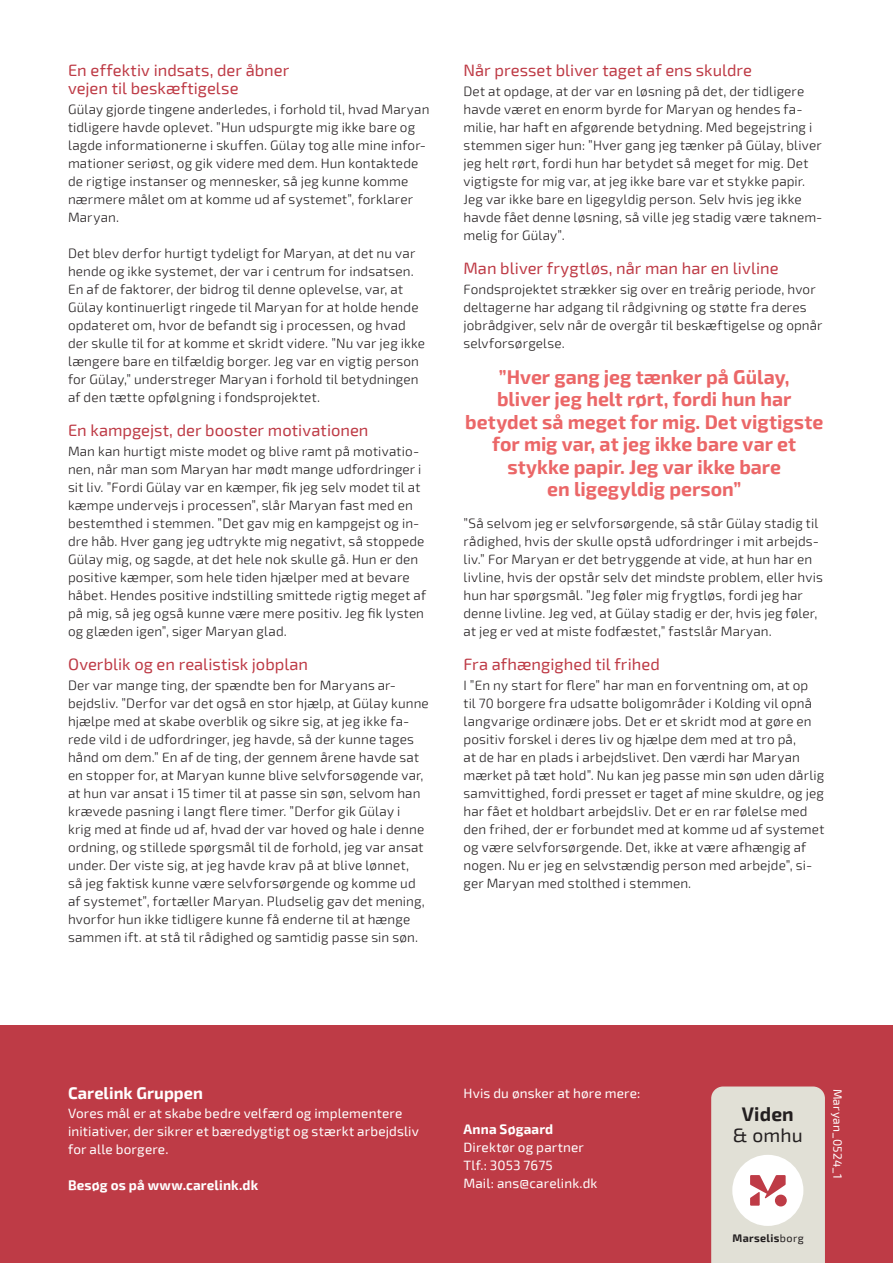
<style>
.page{position:relative;width:893px;height:1263px;background:#fff}
.page>*{position:absolute;margin:0;border:0;box-sizing:border-box;transform-origin:0 0}
.t1{font:700 19.5px/22.5px "Exo 2";color:#eb6768;text-align:center}
.t2{font:700 19.2px "Exo 2";letter-spacing:.01em;color:#231f20}
.t3{font:19.2px "Exo 2";color:#231f20}
.t4{font:16.5px/18px "Exo 2";color:#be3b46}
.t5{font:700 16.5px "Exo 2";color:#fff}
.t6{font:300 13.5px/18px "Exo 2";letter-spacing:.01em;color:#231f20}
.t7{font:13.5px/18px "Exo 2";letter-spacing:.01em;color:#fff}
.t8{font:700 13.5px "Exo 2";letter-spacing:.015em;color:#fff}
.t9{font:12px "Exo 2";letter-spacing:.015em;color:#fff}
.t10{font:700 10.8px "Exo 2";letter-spacing:.035em;color:#231f20}
.s1{font-weight:400}
</style>
<div class="page">
<div style="left:0;top:1025px;width:893px;height:238px;background:#be3b46"></div>
<svg style="left:711px;top:1086px;width:114px;height:177px"></svg>
<p class="t4" style="left:68px;top:62px;width:223px">En effektiv indsats, der åbner vejen til beskæftigelse</p>
<p class="t6" style="left:68px;top:100px;width:363px">Gülay gjorde tingene anderledes, i forhold til, hvad Maryan tidligere havde oplevet. ”Hun udspurgte mig ikke bare og lagde informationerne i skuffen. Gülay tog alle mine infor&shy;mationer seriøst, og gik videre med dem. Hun kontaktede de rigtige instanser og mennesker, så jeg kunne komme nærmere målet om at komme ud af systemet”, forklarer Maryan.</p>
<p class="t6" style="left:68px;top:244px;width:358px">Det blev derfor hurtigt tydeligt for Maryan, at det nu var hende og ikke systemet, der var i centrum for indsatsen.<br>En af de faktorer, der bidrog til denne oplevelse, var, at Gülay kontinuerligt ringede til Maryan for at holde hende opdateret om, hvor de befandt sig i processen, og hvad der skulle til for at komme et skridt videre. ”Nu var jeg ikke længere bare en tilfældig borger. Jeg var en vigtig person for Gülay,” understreger Maryan i forhold til betydningen af den tætte opfølgning i fondsprojektet.</p>
<p class="t4" style="left:68px;top:422px;width:302px">En kampgejst, der booster motivationen</p>
<p class="t6" style="left:68px;top:442px;width:359px">Man kan hurtigt miste modet og blive ramt på motivatio&shy;nen, når man som Maryan har mødt mange udfordringer i sit liv. ”Fordi Gülay var en kæmper, fik jeg selv modet til at kæmpe undervejs i processen”, slår Maryan fast med en bestemthed i stemmen. ”Det gav mig en kampgejst og in&shy;dre håb. Hver gang jeg udtrykte mig negativt, så stoppede Gülay mig, og sagde, at det hele nok skulle gå. Hun er den positive kæmper, som hele tiden hjælper med at bevare håbet. Hendes positive indstilling smittede rigtig meget af på mig, så jeg også kunne være mere positiv. Jeg fik lysten og glæden igen”, siger Maryan glad.</p>
<p class="t4" style="left:68px;top:656px;width:242px">Overblik og en realistisk jobplan</p>
<p class="t6" style="left:68px;top:676px;width:362px">Der var mange ting, der spændte ben for Maryans ar&shy;bejdsliv. ”Derfor var det også en stor hjælp, at Gülay kunne hjælpe med at skabe overblik og sikre sig, at jeg ikke fa&shy;rede vild i de udfordringer, jeg havde, så der kunne tages hånd om dem.” En af de ting, der gennem årene havde sat en stopper for, at Maryan kunne blive selvforsøgende var, at hun var ansat i 15 timer til at passe sin søn, selvom han krævede pasning i langt flere timer. ”Derfor gik Gülay i<br>krig med at finde ud af, hvad der var hoved og hale i denne ordning, og stillede spørgsmål til de forhold, jeg var ansat under. Der viste sig, at jeg havde krav på at blive lønnet,<br>så jeg faktisk kunne være selvforsørgende og komme ud af systemet”, fortæller Maryan. Pludselig gav det mening, hvorfor hun ikke tidligere kunne få enderne til at hænge sammen ift. at stå til rådighed og samtidig passe sin søn.</p>
<p class="t4" style="left:463px;top:62px;width:290px">Når presset bliver taget af ens skuldre</p>
<p class="t6" style="left:463px;top:82px;width:361px">Det at opdage, at der var en løsning på det, der tidligere havde været en enorm byrde for Maryan og hendes fa&shy;milie, har haft en afgørende betydning. Med begejstring i stemmen siger hun: ”Hver gang jeg tænker på Gülay, bliver jeg helt rørt, fordi hun har betydet så meget for mig. Det vigtigste for mig var, at jeg ikke bare var et stykke papir.<br>Jeg var ikke bare en ligegyldig person. Selv hvis jeg ikke havde fået denne løsning, så ville jeg stadig være taknem&shy;melig for Gülay”.</p>
<p class="t4" style="left:463px;top:260px;width:317px">Man bliver frygtløs, når man har en livline</p>
<p class="t6" style="left:463px;top:280px;width:361px">Fondsprojektet strækker sig over en treårig periode, hvor deltagerne har adgang til rådgivning og støtte fra deres jobrådgiver, selv når de overgår til beskæftigelse og opnår selvforsørgelse.</p>
<h1 class="t1" style="left:465px;top:366px;width:360px">”Hver gang jeg tænker på Gülay,<br>bliver jeg helt rørt, fordi hun har betydet så meget for mig. Det vigtigste for mig var, at jeg ikke bare var et stykke papir. Jeg var ikke bare<br>en ligegyldig person”</h1>
<p class="t6" style="left:463px;top:514px;width:361px">”Så selvom jeg er selvforsørgende, så står Gülay stadig til rådighed, hvis der skulle opstå udfordringer i mit arbejds&shy;liv.” For Maryan er det betryggende at vide, at hun har en livline, hvis der opstår selv det mindste problem, eller hvis hun har spørgsmål. ”Jeg føler mig frygtløs, fordi jeg har denne livline. Jeg ved, at Gülay stadig er der, hvis jeg føler, at jeg er ved at miste fodfæstet,” fastslår Maryan.</p>
<p class="t4" style="left:463px;top:656px;width:198px">Fra afhængighed til frihed</p>
<p class="t6" style="left:463px;top:676px;width:362px">I ”En ny start for flere” har man en forventning om, at op<br>til 70 borgere fra udsatte boligområder i Kolding vil opnå langvarige ordinære jobs. Det er et skridt mod at gøre en positiv forskel i deres liv og hjælpe dem med at tro på,<br>at de har en plads i arbejdslivet. Den værdi har Maryan mærket på tæt hold”. Nu kan jeg passe min søn uden dårlig samvittighed, fordi presset er taget af mine skuldre, og jeg har fået et holdbart arbejdsliv. Det er en rar følelse med den frihed, der er forbundet med at komme ud af systemet og være selvforsørgende. Det, ikke at være afhængig af nogen. Nu er jeg en selvstændig person med arbejde”, si&shy;ger Maryan med stolthed i stemmen.</p>
<p class="t5" style="left:68px;top:1083px;width:137px">Carelink Gruppen</p>
<p class="t7" style="left:68px;top:1105px;width:353px">Vores mål er at skabe bedre velfærd og implementere initiativer, der sikrer et bæredygtigt og stærkt arbejdsliv for alle borgere.</p>
<p class="t8" style="left:68px;top:1177px;width:192px">Besøg os på www.carelink.dk</p>
<p class="t7" style="left:463px;top:1084px;width:178px">Hvis du ønsker at høre mere:</p>
<p class="t8" style="left:463px;top:1121px;width:91px">Anna Søgaard</p>
<p class="t7" style="left:463px;top:1138px;width:136px">Direktør og partner<br>Tlf.: 3053 7675<br>Mail: ans@carelink.dk</p>
<h2 class="t2" style="left:742px;top:1103px;width:53px">Viden</h2>
<h2 class="t3" style="left:733px;top:1124px;width:71px">&amp; omhu</h2>
<p class="t10" style="left:732px;top:1232px;width:73px">Marselis<span class="s1">borg</span></p>
<p class="t9" style="left:845px;top:1089px;width:91px;rotate:90deg">Maryan_0524_1</p>
</div>
